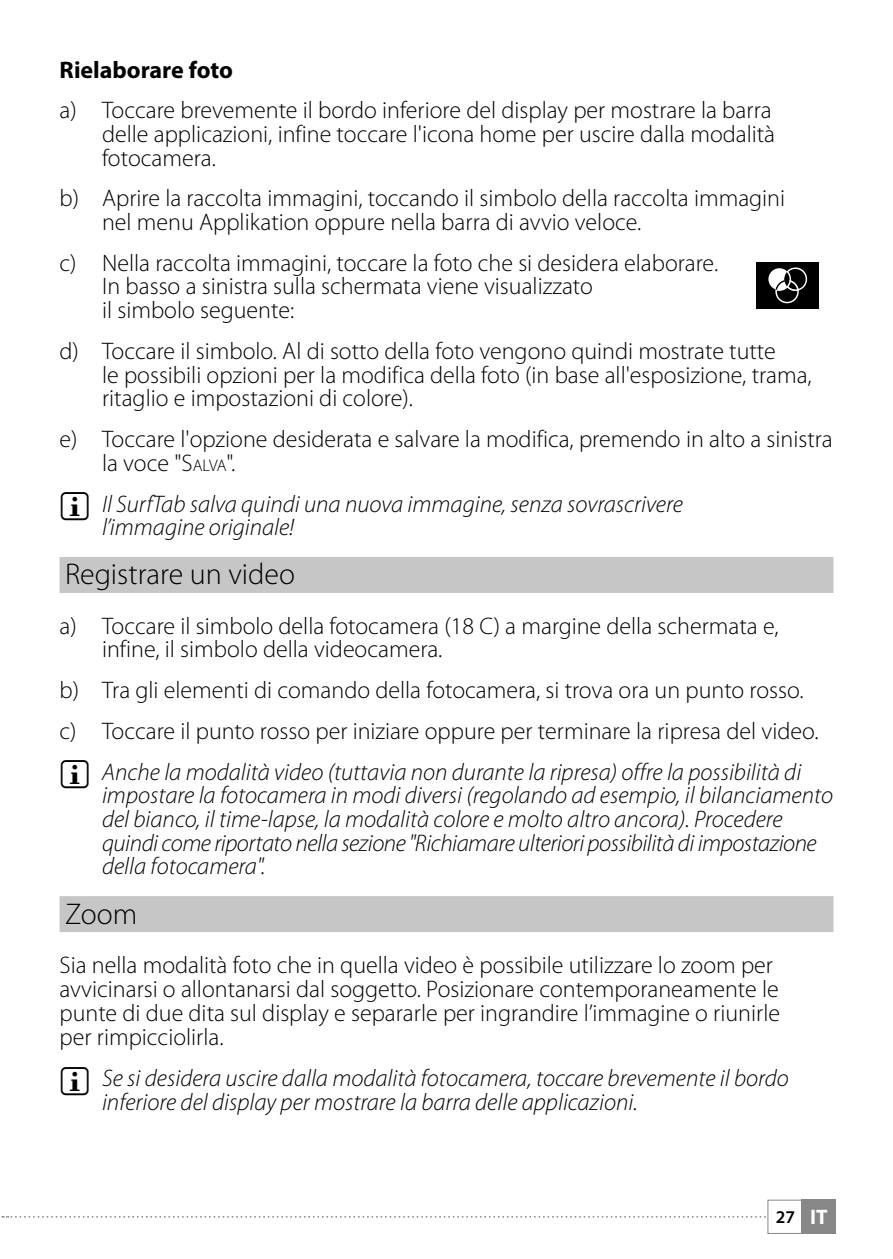
<style>
.page{position:relative;width:893px;height:1259px;background:#fff}
.page>*{position:absolute;margin:0;border:0;box-sizing:border-box;transform-origin:0 0}
.t1{font:300 30px "Myriad Pro";color:#000}
.t2{font:300 24px/23.7px "Myriad Pro";color:#000}
.t3{font:italic 300 24px/23.7px "Myriad Pro";color:#000}
.t4{font:700 24px "Myriad Pro";color:#000}
.t5{font:600 18px "Myriad Pro";color:#000}
.s1{font-style:inherit}
.s2{font-size:16.8px}
.s3{font-weight:700;font-size:21px;color:#fff}
</style>
<div class="page">
<div style="left:801px;top:1200px;width:35px;height:34px;background:#878787"></div>
<div style="left:767px;top:1199px;width:69px;height:34px;border:1px solid #878787"></div>
<svg style="left:1px;top:1216px;width:765px;height:1px"></svg>
<div style="left:60px;top:557px;width:773px;height:36px;background:#c6c6c6"></div>
<div style="left:60px;top:896px;width:773px;height:36px;background:#c6c6c6"></div>
<div style="left:756px;top:262px;width:63px;height:46px;background:#000"></div>
<svg style="left:768px;top:267px;width:40px;height:37px"></svg>
<p class="t4" style="left:60px;top:54px;width:175px">Rielaborare foto</p>
<p class="t2" style="left:102px;top:99px;width:675px;text-indent:-43px">a) Toccare brevemente il bordo inferiore del display per mostrare la barra delle applicazioni, infine toccare l'icona home per uscire dalla modalità fotocamera.</p>
<p class="t2" style="left:102px;top:187px;width:684px;text-indent:-43px">b) Aprire la raccolta immagini, toccando il simbolo della raccolta immagini nel menu Applikation oppure nella barra di avvio veloce.</p>
<p class="t2" style="left:102px;top:251px;width:618px;text-indent:-43px">c) Nella raccolta immagini, toccare la foto che si desidera elaborare.<br>In basso a sinistra sulla schermata viene visualizzato<br>il simbolo seguente:</p>
<p class="t2" style="left:102px;top:339px;width:711px;text-indent:-43px">d) Toccare il simbolo. Al di sotto della foto vengono quindi mostrate tutte<br>le possibili opzioni per la modifica della foto (in base all'esposizione, trama, ritaglio e impostazioni di colore).</p>
<p class="t2" style="left:102px;top:427px;width:732px;text-indent:-43px">e) Toccare l'opzione desiderata e salvare la modifica, premendo in alto a sinistra la voce "<span class="s1">S</span><span class="s2">ALVA</span>".</p>
<p class="t3" style="left:102px;top:492px;width:582px">Il SurfTab salva quindi una nuova immagine, senza sovrascrivere l’immagine originale!</p>
<p class="t1" style="left:65px;top:558px;width:232px">Registrare un video</p>
<p class="t2" style="left:102px;top:614px;width:678px;text-indent:-43px">a) Toccare il simbolo della fotocamera (18 C) a margine della schermata e, infine, il simbolo della videocamera.</p>
<p class="t2" style="left:60px;top:670px;width:760px;line-height:40.8px">b) Tra gli elementi di comando della fotocamera, si trova ora un punto rosso. c) Toccare il punto rosso per iniziare oppure per terminare la ripresa del video.</p>
<p class="t3" style="left:102px;top:760px;width:732px">Anche la modalità video (tuttavia non durante la ripresa) offre la possibilità di impostare la fotocamera in modi diversi (regolando ad esempio, il bilanciamento del bianco, il time-lapse, la modalità colore e molto altro ancora). Procedere quindi come riportato nella sezione "Richiamare ulteriori possibilità di impostazione della fotocamera".</p>
<p class="t1" style="left:65px;top:897px;width:74px">Zoom</p>
<p class="t2" style="left:60px;top:953px;width:722px">Sia nella modalità foto che in quella video è possibile utilizzare lo zoom per avvicinarsi o allontanarsi dal soggetto. Posizionare contemporaneamente le punte di due dita sul display e separarle per ingrandire l’immagine o riunirle per rimpicciolirla.</p>
<p class="t3" style="left:102px;top:1066px;width:688px">Se si desidera uscire dalla modalità fotocamera, toccare brevemente il bordo inferiore del display per mostrare la barra delle applicazioni.</p>
<p class="t5" style="left:776px;top:1205px;width:53px">27 <span class="s3">IT</span></p>
</div>
